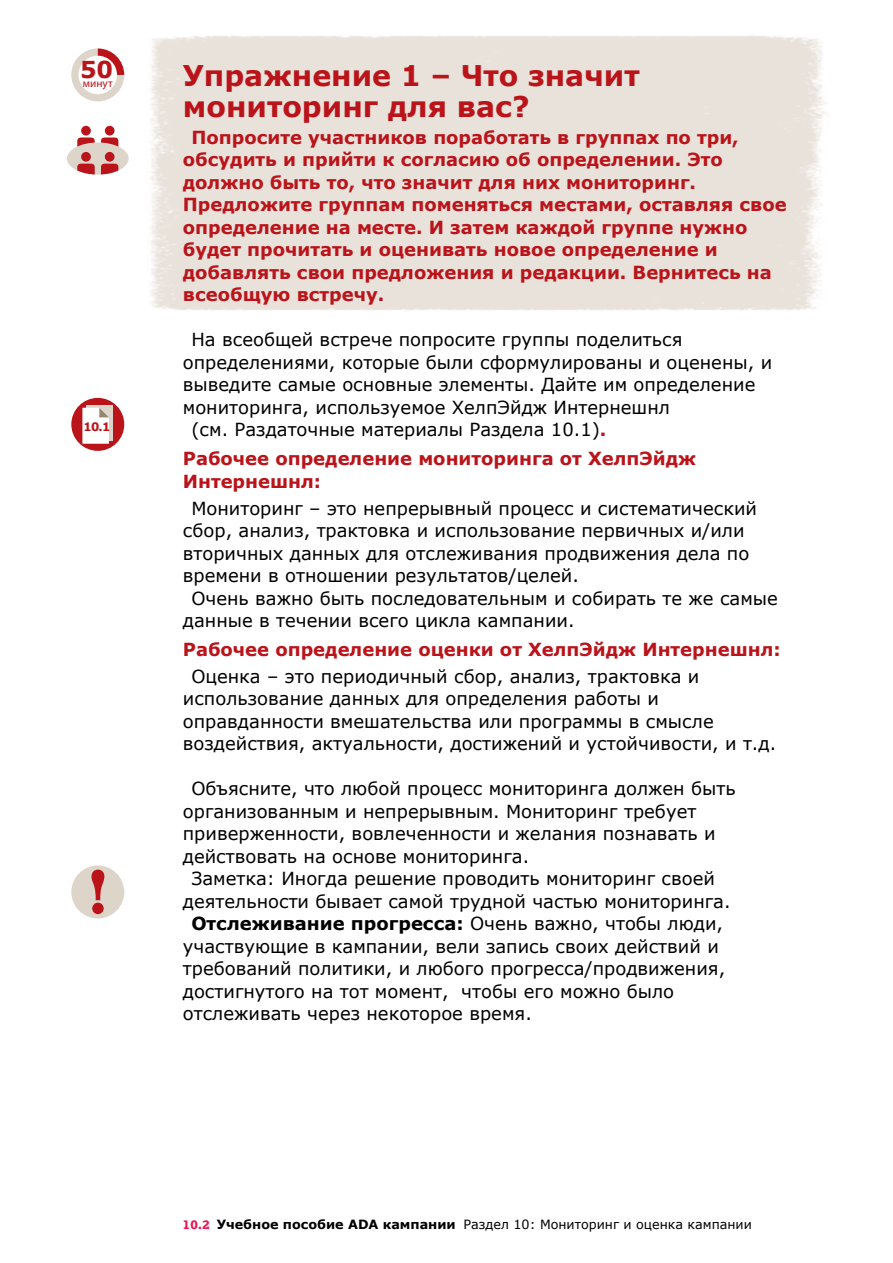
<style>
.page{position:relative;width:893px;height:1263px;background:#fff}
.page>*{position:absolute;margin:0;border:0;box-sizing:border-box;transform-origin:0 0}
.t1{font:700 28.5px/31.5px "Verdana";color:#ba141a}
.t2{font:700 23.25px "Verdana";color:#ba141a}
.t3{font:18px/22.5px "Verdana";color:#000}
.t4{font:700 18px/22.5px "Verdana";color:#ba141a}
.t5{font:700 18px "Verdana";color:#000}
.t6{font:12.75px "Verdana";color:#000}
.t7{font:700 11.7px "Verdana";color:#ba141a}
.t8{font:11.4px "Myriad Pro";color:#ba141a}
.s1{font-weight:700;color:#ba141a}
.s2{font-weight:400}
.s3{font-family:"Lexia X Bold";color:#ed1651}
.s4{font-weight:700}
</style>
<div class="page">
<div style="left:71px;top:865px;width:53px;height:53px;background:#ddd5ca;border-radius:50%"></div>
<svg style="left:91px;top:869px;width:14px;height:32px"></svg>
<div style="left:93px;top:903px;width:10px;height:10px;background:#ba141a;border-radius:50%"></div>
<div style="left:92px;top:903px;width:12px;height:11px;border:1px solid #ba141a;border-radius:50%"></div>
<div style="left:81px;top:126px;width:10px;height:10px;background:#ba141a;border-radius:50%"></div>
<div style="left:105px;top:126px;width:10px;height:10px;background:#ba141a;border-radius:50%"></div>
<div style="left:67px;top:142px;width:62px;height:33px;background:#ddd5ca;border-radius:50%"></div>
<svg style="left:77px;top:137px;width:18px;height:38px"></svg>
<div style="left:81px;top:152px;width:10px;height:10px;background:#ba141a;border-radius:50%"></div>
<svg style="left:101px;top:137px;width:17px;height:38px"></svg>
<div style="left:105px;top:152px;width:10px;height:10px;background:#ba141a;border-radius:50%"></div>
<div style="left:71px;top:398px;width:53px;height:53px;background:#ba141a;border-radius:50%"></div>
<div style="left:86px;top:405px;width:27px;height:35px;background:#ddd5ca"></div>
<svg style="left:82px;top:408px;width:27px;height:36px"></svg>
<svg style="left:71px;top:48px;width:53px;height:53px"></svg>
<div style="left:79px;top:56px;width:38px;height:38px;background:#fff;border-radius:50%"></div>
<p class="t2" style="left:80px;top:53px;width:35px">50</p>
<p class="t8" style="left:83px;top:76px;width:31px">минут</p>
<p class="t7" style="left:83px;top:418px;width:28px">10.1</p>
<h1 class="t1" style="left:183px;top:59px;width:458px">Упражнение 1 – Что значит мониторинг для вас?</h1>
<p class="t4" style="left:183px;top:126px;width:605px;text-indent:8px">Попросите участников поработать в группах по три, обсудить и прийти к согласию об определении. Это должно быть то, что значит для них мониторинг.<br>Предложите группам поменяться местами, оставляя свое определение на месте. И затем каждой группе нужно будет прочитать и оценивать новое определение и добавлять свои предложения и редакции. Вернитесь на всеобщую встречу.</p>
<p class="t3" style="left:191px;top:328px;width:493px">На всеобщей встрече попросите группы поделиться</p>
<p class="t3" style="left:183px;top:351px;width:591px">определениями, которые были сформулированы и оценены, и</p>
<p class="t3" style="left:183px;top:373px;width:574px">выведите самые основные элементы. Дайте им определение</p>
<p class="t3" style="left:183px;top:396px;width:489px">мониторинга, используемое ХелпЭйдж Интернешнл</p>
<p class="t3" style="left:191px;top:418px;width:417px">(см. Раздаточные материалы Раздела 10.1)<span class="s1">.</span></p>
<p class="t4" style="left:183px;top:447px;width:515px">Рабочее определение мониторинга от ХелпЭйдж<br>Интернешнл:</p>
<p class="t3" style="left:191px;top:496px;width:567px">Мониторинг – это непрерывный процесс и систематический</p>
<p class="t3" style="left:183px;top:519px;width:563px">сбор, анализ, трактовка и использование первичных и/или</p>
<p class="t3" style="left:183px;top:541px;width:568px">вторичных данных для отслеживания продвижения дела по</p>
<p class="t3" style="left:183px;top:564px;width:398px">времени в отношении результатов/целей.</p>
<p class="t3" style="left:191px;top:586px;width:588px">Очень важно быть последовательным и собирать те же самые</p>
<p class="t3" style="left:183px;top:609px;width:393px">данные в течении всего цикла кампании.</p>
<p class="t4" style="left:183px;top:638px;width:599px">Рабочее определение оценки от ХелпЭйдж Интернешнл:</p>
<p class="t3" style="left:183px;top:665px;width:595px;text-indent:8px">Оценка – это периодичный сбор, анализ, трактовка и использование данных для определения работы и оправданности вмешательства или программы в смысле воздействия, актуальности, достижений и устойчивости, и т.д.</p>
<p class="t3" style="left:191px;top:777px;width:546px">Объясните, что любой процесс мониторинга должен быть</p>
<p class="t3" style="left:183px;top:800px;width:515px">организованным и непрерывным. Мониторинг требует</p>
<p class="t3" style="left:183px;top:822px;width:534px">приверженности, вовлеченности и желания познавать и</p>
<p class="t3" style="left:183px;top:845px;width:348px">действовать на основе мониторинга.</p>
<p class="t3" style="left:191px;top:867px;width:525px">Заметка: Иногда решение проводить мониторинг своей</p>
<p class="t3" style="left:183px;top:890px;width:549px">деятельности бывает самой трудной частью мониторинга.</p>
<p class="t5" style="left:191px;top:911px;width:533px">Отслеживание прогресса: <span class="s2">Очень важно, чтобы люди,</span></p>
<p class="t3" style="left:183px;top:935px;width:537px">участвующие в кампании, вели запись своих действий и</p>
<p class="t3" style="left:183px;top:957px;width:544px">требований политики, и любого прогресса/продвижения,</p>
<p class="t3" style="left:183px;top:980px;width:493px">достигнутого на тот момент, чтобы его можно было</p>
<p class="t3" style="left:183px;top:1002px;width:351px">отслеживать через некоторое время.</p>
<p class="t6" style="left:183px;top:1215px;width:570px"><span class="s3">10.2</span> <span class="s4">Учебное пособие ADA кампании</span> Раздел 10: Мониторинг и оценка кампании</p>
</div>
